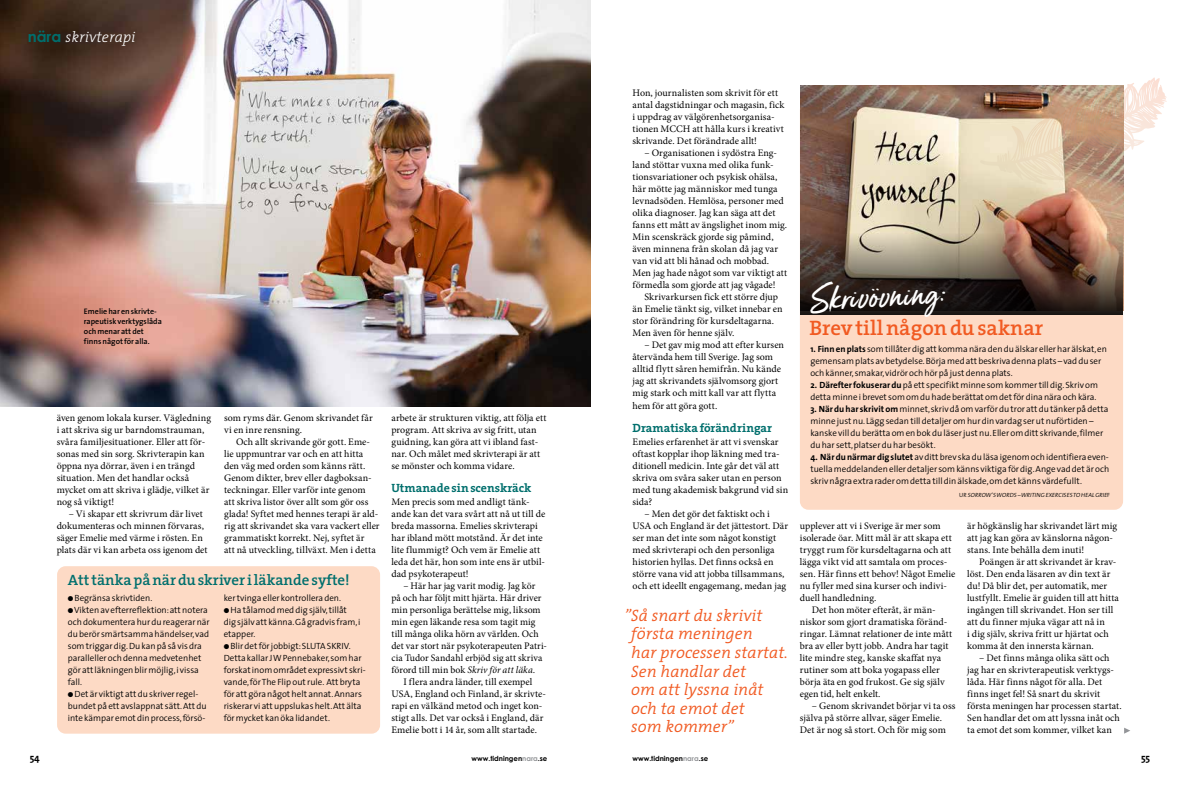
<style>
.page{position:relative;width:1180px;height:789px;background:#fff}
.page>*{position:absolute;margin:0;border:0;box-sizing:border-box;transform-origin:0 0}
.t1{font:33.7px "Gotcha";color:#fff}
.t2{font:600 21px "The Serif";color:#f15a22}
.t3{font:italic 300 16.5px/18.5px "The Serif";letter-spacing:.005em;color:#f15a22}
.t4{font:600 15px "The Serif";color:#006f6d}
.t5{font:italic 300 15px "The Serif";color:#fff}
.t6{font:700 12px "The Serif";color:#006f6d}
.t7{font:10px/12px "Minion Pro";letter-spacing:.005em;color:#000}
.t8{font:700 10px "The Sans";color:#000}
.t9{font:300 9px/12px "The Sans";color:#000}
.t10{font:600 8px/10px "The Sans";color:#000}
.t11{font:700 7px "Century Gothic";color:#000}
.t12{font:italic 300 6px "The Sans";color:#000}
.s1{font-family:"Century Gothic";font-weight:700;font-style:normal;color:#006f6d}
.s2{font-style:italic}
.s3{font-weight:700}
.s4{font-style:normal}
.s5{color:#939598}
</style>
<div class="page">
<img style="left:0;top:0;width:590px;height:406px">
<div style="left:57px;top:566px;width:323px;height:167px;background:#fddac5;border-radius:9px"></div>
<div style="left:799px;top:101px;width:323px;height:408px;background:#fddac5;border-radius:9px"></div>
<img style="left:800px;top:85px;width:323px;height:139px">
<img style="left:800px;top:224px;width:323px;height:90px">
<svg style="left:1004px;top:77px;width:162px;height:84px"></svg>
<svg style="left:1124px;top:727px;width:6px;height:6px"></svg>
<h3 class="t5" style="left:28px;top:25px;width:109px"><span class="s1">nära</span> skrivterapi</h3>
<p class="t10" style="left:84px;top:306px;width:79px">Emelie har en skrivte&shy;rapeutisk verktygslåda och menar att det finns något för alla.</p>
<p class="t7" style="left:57px;top:411px;width:156px">även genom lokala kurser. Vägledning i att skriva sig ur barndomstrauman, svåra familjesituationer. Eller att för&shy;sonas med sin sorg. Skrivterapin kan öppna nya dörrar, även i en trängd situation. Men det handlar också mycket om att skriva i glädje, vilket är nog så viktigt!</p>
<p class="t7" style="left:57px;top:507px;width:152px;text-indent:12px">– Vi skapar ett skrivrum där livet dokumenteras och minnen förvaras, säger Emelie med värme i rösten. En plats där vi kan arbeta oss igenom det</p>
<p class="t7" style="left:224px;top:411px;width:150px">som ryms där. Genom skrivandet får vi en inre rensning.</p>
<p class="t7" style="left:224px;top:435px;width:157px;text-indent:12px">Och allt skrivande gör gott. Eme&shy;lie uppmuntrar var och en att hitta den väg med orden som känns rätt.<br>Genom dikter, brev eller dagboksan&shy;teckningar. Eller varför inte genom<br>att skriva listor över allt som gör oss glada! Syftet med hennes terapi är ald&shy;rig att skrivandet ska vara vackert eller grammatiskt korrekt. Nej, syftet är<br>att nå utveckling, tillväxt. Men i detta</p>
<h3 class="t4" style="left:68px;top:567px;width:283px">Att tänka på när du skriver i läkande syfte!</h3>
<p class="t9" style="left:68px;top:591px;width:86px">● Begränsa skrivtiden.</p>
<p class="t9" style="left:68px;top:603px;width:143px">● Vikten av efterreflektion: att notera och dokumentera hur du reagerar när du berör smärtsamma händelser, vad som triggar dig. Du kan på så vis dra paralleller och denna medvetenhet gör att läkningen blir möjlig, i vissa fall.</p>
<p class="t9" style="left:68px;top:687px;width:140px">● Det är viktigt att du skriver regel&shy;bundet på ett avslappnat sätt. Att du inte kämpar emot din process, försö-</p>
<p class="t9" style="left:224px;top:591px;width:119px">ker tvinga eller kontrollera den.</p>
<p class="t9" style="left:224px;top:603px;width:138px">● Ha tålamod med dig själv, tillåt dig själv att känna. Gå gradvis fram, i etapper.</p>
<p class="t9" style="left:224px;top:639px;width:143px">● Blir det för jobbigt: SLUTA SKRIV.<br>Detta kallar J W Pennebaker, som har forskat inom området expressivt skri&shy;vande, för The Flip out rule. Att bryta för att göra något helt annat. Annars riskerar vi att uppslukas helt. Att älta för mycket kan öka lidandet.</p>
<p class="t7" style="left:391px;top:411px;width:156px">arbete är strukturen viktig, att följa ett program. Att skriva av sig fritt, utan guidning, kan göra att vi ibland fast&shy;nar. Och målet med skrivterapi är att se mönster och komma vidare.</p>
<p class="t6" style="left:391px;top:477px;width:141px">Utmanade sin scenskräck</p>
<p class="t7" style="left:391px;top:495px;width:155px">Men precis som med andligt tänk&shy;ande kan det vara svårt att nå ut till de breda massorna. Emelies skrivterapi har ibland mött motstånd. Är det inte lite flummigt? Och vem är Emelie att leda det här, hon som inte ens är utbil&shy;dad psykoterapeut!</p>
<p class="t7" style="left:391px;top:579px;width:157px;text-indent:12px">– Här har jag varit modig. Jag kör på och har följt mitt hjärta. Här driver min personliga berättelse mig, liksom min egen läkande resa som tagit mig till många olika hörn av världen. Och det var stort när psykoterapeuten Patri&shy;cia Tudor Sandahl erbjöd sig att skriva förord till min bok <span class="s2">Skriv för att läka.</span></p>
<p class="t7" style="left:391px;top:675px;width:156px;text-indent:12px">I flera andra länder, till exempel USA, England och Finland, är skrivte&shy;rapi en välkänd metod och inget kon&shy;stigt alls. Det var också i England, där Emelie bott i 14 år, som allt startade.</p>
<p class="t7" style="left:632px;top:87px;width:153px">Hon, journalisten som skrivit för ett antal dagstidningar och magasin, fick i uppdrag av välgörenhetsorganisa&shy;tionen MCCH att hålla kurs i kreativt skrivande. Det förändrade allt!</p>
<p class="t7" style="left:632px;top:147px;width:156px;text-indent:12px">– Organisationen i sydöstra Eng&shy;land stöttar vuxna med olika funk&shy;tionsvariationer och psykisk ohälsa, här mötte jag människor med tunga levnadsöden. Hemlösa, personer med olika diagnoser. Jag kan säga att det fanns ett mått av ängslighet inom mig.<br>Min scenskräck gjorde sig påmind, även minnena från skolan då jag var van vid att bli hånad och mobbad.<br>Men jag hade något som var viktigt att förmedla som gjorde att jag vågade!</p>
<p class="t7" style="left:632px;top:291px;width:152px;text-indent:12px">Skrivarkursen fick ett större djup än Emelie tänkt sig, vilket innebar en stor förändring för kursdeltagarna.<br>Men även för henne själv.</p>
<p class="t7" style="left:632px;top:339px;width:153px;text-indent:12px">– Det gav mig mod att efter kursen återvända hem till Sverige. Jag som alltid flytt såren hemifrån. Nu kände jag att skrivandets självomsorg gjort mig stark och mitt kall var att flytta hem för att göra gott.</p>
<p class="t6" style="left:632px;top:417px;width:141px">Dramatiska förändringar</p>
<p class="t7" style="left:632px;top:435px;width:157px">Emelies erfarenhet är att vi svenskar oftast kopplar ihop läkning med tra&shy;ditionell medicin. Inte går det väl att skriva om svåra saker utan en person med tung akademisk bakgrund vid sin sida?</p>
<p class="t7" style="left:632px;top:507px;width:157px;text-indent:12px">– Men det gör det faktiskt och i USA och England är det jättestort. Där ser man det inte som något konstigt med skrivterapi och den personliga historien hyllas. Det finns också en större vana vid att jobba tillsammans, och ett ideellt engagemang, medan jag</p>
<p class="t7" style="left:799px;top:519px;width:142px">upplever att vi i Sverige är mer som</p>
<h1 class="t1" style="left:809px;top:277px;width:138px;rotate:-3deg">Skrivövning:</h1>
<h2 class="t2" style="left:809px;top:310px;width:235px">Brev till någon du saknar</h2>
<p class="t9" style="left:810px;top:342px;width:298px"><span class="s3">1. Finn en plats</span> som tillåter dig att komma nära den du älskar eller har älskat, en gemensam plats av betydelse. Börja med att beskriva denna plats – vad du ser och känner, smakar, vidrör och hör på just denna plats.</p>
<p class="t9" style="left:810px;top:378px;width:289px"><span class="s3">2. Därefter fokuserar du</span> på ett specifikt minne som kommer till dig. Skriv om detta minne i brevet som om du hade berättat om det för dina nära och kära.</p>
<p class="t9" style="left:810px;top:402px;width:299px"><span class="s3">3. När du har skrivit om</span> minnet, skriv då om varför du tror att du tänker på detta minne just nu. Lägg sedan till detaljer om hur din vardag ser ut nuförtiden – kanske vill du berätta om en bok du läser just nu. Eller om ditt skrivande, filmer du har sett, platser du har besökt.</p>
<p class="t9" style="left:810px;top:450px;width:300px;text-align:justify"><span class="s3">4. När du närmar dig slutet</span> av ditt brev ska du läsa igenom och identifiera even&shy;tuella meddelanden eller detaljer som känns viktiga för dig. Ange vad det är och skriv några extra rader om detta till din älskade, om det känns värdefullt.</p>
<p class="t12" style="left:959px;top:489px;width:152px"><span class="s4">U R</span> SORROW’SWORDS–WRITING EXERCISESTO HEALGRIE<span class="s4">F</span></p>
<p class="t7" style="left:967px;top:519px;width:151px">är högkänslig har skrivandet lärt mig att jag kan göra av känslorna någon&shy;stans. Inte behålla dem inuti!</p>
<p class="t7" style="left:967px;top:555px;width:153px;text-indent:12px">Poängen är att skrivandet är krav&shy;löst. Den enda läsaren av din text är du! Då blir det, per automatik, mer lustfyllt. Emelie är guiden till att hitta ingången till skrivandet. Hon ser till att du finner mjuka vägar att nå in<br>i dig själv, skriva fritt ur hjärtat och komma åt den innersta kärnan.</p>
<p class="t7" style="left:967px;top:651px;width:156px;text-indent:12px">– Det finns många olika sätt och jag har en skrivterapeutisk verktygs&shy;låda. Här finns något för alla. Det finns inget fel! Så snart du skrivit första meningen har processen startat.<br>Sen handlar det om att lyssna inåt och ta emot det som kommer, vilket kan</p>
<p class="t7" style="left:799px;top:531px;width:153px">isolerade öar. Mitt mål är att skapa ett</p>
<p class="t7" style="left:799px;top:543px;width:153px">tryggt rum för kursdeltagarna och att</p>
<p class="t7" style="left:799px;top:555px;width:149px">lägga vikt vid att samtala om proces-</p>
<p class="t7" style="left:799px;top:567px;width:157px">sen. Här finns ett behov! Något Emelie</p>
<p class="t7" style="left:799px;top:579px;width:148px">nu fyller med sina kurser och indivi-</p>
<p class="t7" style="left:799px;top:591px;width:78px">duell handledning.</p>
<p class="t7" style="left:811px;top:603px;width:125px">Det hon möter efteråt, är män-</p>
<p class="t7" style="left:799px;top:615px;width:149px">niskor som gjort dramatiska föränd-</p>
<p class="t7" style="left:799px;top:627px;width:154px">ringar. Lämnat relationer de inte mått</p>
<p class="t7" style="left:799px;top:639px;width:150px">bra av eller bytt jobb. Andra har tagit</p>
<p class="t7" style="left:799px;top:651px;width:143px">lite mindre steg, kanske skaffat nya</p>
<p class="t7" style="left:799px;top:663px;width:141px">rutiner som att boka yogapass eller</p>
<p class="t7" style="left:799px;top:675px;width:146px">börja äta en god frukost. Ge sig själv</p>
<p class="t7" style="left:799px;top:687px;width:82px">egen tid, helt enkelt.</p>
<p class="t7" style="left:799px;top:699px;width:157px;text-indent:12px">– Genom skrivandet börjar vi ta oss själva på större allvar, säger Emelie.<br>Det är nog så stort. Och för mig som</p>
<h3 class="t3" style="left:631px;top:605px;width:158px;text-indent:-7px">”Så snart du skrivit första meningen<br>har processen startat.<br>Sen handlar det<br>om att lyssna inåt och ta emot det<br>som kommer”</h3>
<p class="t8" style="left:30px;top:749px;width:12px">54</p>
<p class="t11" style="left:471px;top:753px;width:77px">www.tidningen<span class="s5">nara</span>.se</p>
<p class="t11" style="left:632px;top:753px;width:77px">www.tidningen<span class="s5">nara</span>.se</p>
<p class="t8" style="left:1140px;top:749px;width:11px">55</p>
</div>
